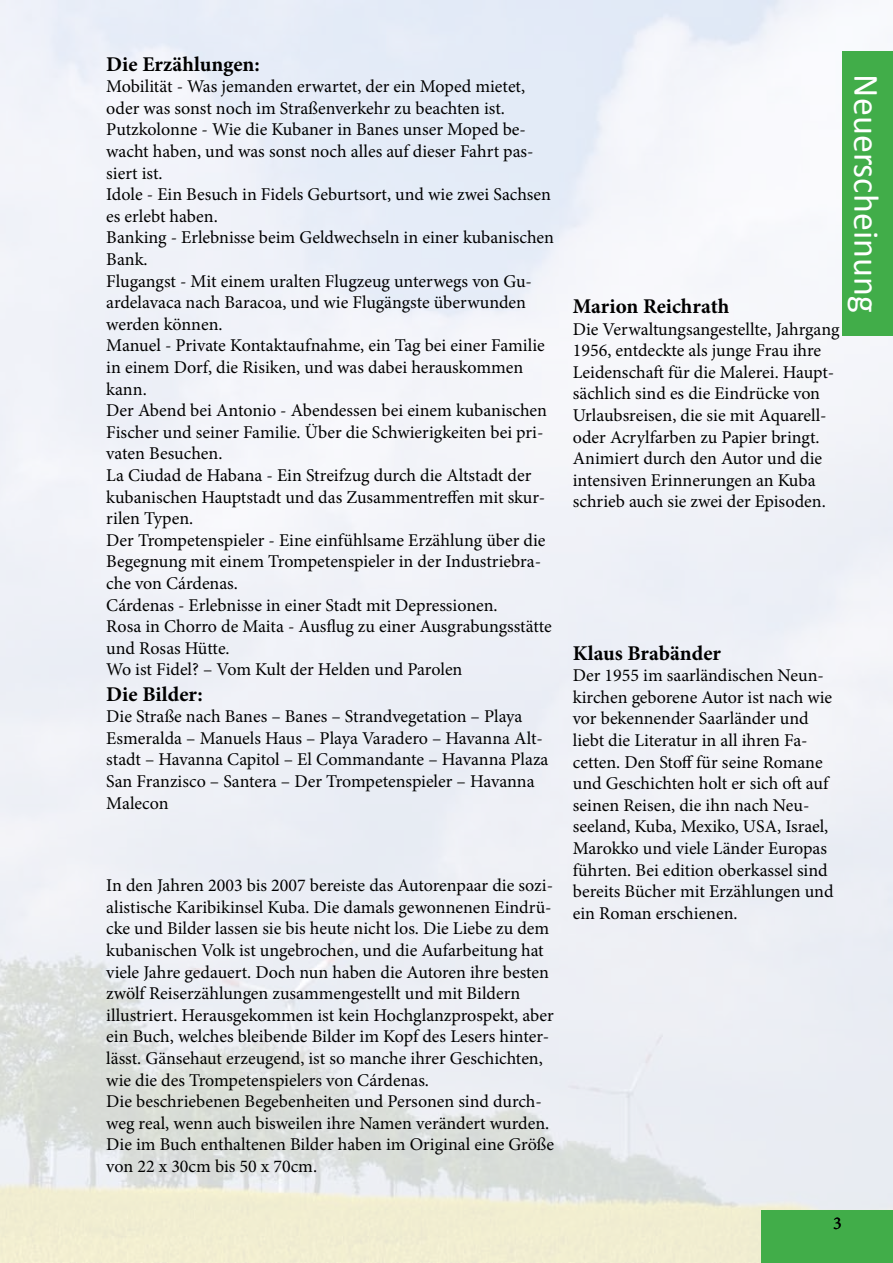
<style>
.page{position:relative;width:893px;height:1263px;background:#fff}
.page>*{position:absolute;margin:0;border:0;box-sizing:border-box;transform-origin:0 0}
.t1{font:36px "Calibri";color:#fff}
.t2{font:700 21px "Minion Pro";color:#000}
.t3{font:18px/21.6px "Minion Pro";color:#000}
</style>
<div class="page">
<img style="left:0;top:0;width:892px;height:1262px">
<div style="left:761px;top:1211px;width:132px;height:52px;background:#41ad49"></div>
<div style="left:842px;top:51px;width:51px;height:285px;background:#41ad49"></div>
<p class="t2" style="left:106px;top:49px;width:155px">Die Erzählungen:</p>
<p class="t3" style="left:106px;top:76px;width:449px">Mobilität - Was jemanden erwartet, der ein Moped mietet, oder was sonst noch im Straßenverkehr zu beachten ist.<br>Putzkolonne - Wie die Kubaner in Banes unser Moped be&shy;wacht haben, und was sonst noch alles auf dieser Fahrt pas&shy;siert ist.<br>Idole - Ein Besuch in Fidels Geburtsort, und wie zwei Sachsen es erlebt haben.<br>Banking - Erlebnisse beim Geldwechseln in einer kubanischen Bank.<br>Flugangst - Mit einem uralten Flugzeug unterwegs von Gu&shy;ardelavaca nach Baracoa, und wie Flugängste überwunden werden können.<br>Manuel - Private Kontaktaufnahme, ein Tag bei einer Familie in einem Dorf, die Risiken, und was dabei herauskommen kann.<br>Der Abend bei Antonio - Abendessen bei einem kubanischen Fischer und seiner Familie. Über die Schwierigkeiten bei pri&shy;vaten Besuchen.<br>La Ciudad de Habana - Ein Streifzug durch die Altstadt der kubanischen Hauptstadt und das Zusammentreffen mit skur&shy;rilen Typen.<br>Der Trompetenspieler - Eine einfühlsame Erzählung über die Begegnung mit einem Trompetenspieler in der Industriebra&shy;che von Cárdenas.<br>Cárdenas - Erlebnisse in einer Stadt mit Depressionen.<br>Rosa in Chorro de Maita - Ausflug zu einer Ausgrabungsstätte und Rosas Hütte.<br>Wo ist Fidel? – Vom Kult der Helden und Parolen</p>
<p class="t2" style="left:106px;top:679px;width:98px">Die Bilder:</p>
<p class="t3" style="left:106px;top:706px;width:444px">Die Straße nach Banes – Banes – Strandvegetation – Playa Esmeralda – Manuels Haus – Playa Varadero – Havanna Alt&shy;stadt – Havanna Capitol – El Commandante – Havanna Plaza San Franzisco – Santera – Der Trompetenspieler – Havanna Malecon</p>
<p class="t3" style="left:106px;top:875px;width:449px">In den Jahren 2003 bis 2007 bereiste das Autorenpaar die sozi&shy;alistische Karibikinsel Kuba. Die damals gewonnenen Eindrü&shy;cke und Bilder lassen sie bis heute nicht los. Die Liebe zu dem kubanischen Volk ist ungebrochen, und die Aufarbeitung hat viele Jahre gedauert. Doch nun haben die Autoren ihre besten zwölf Reiserzählungen zusammengestellt und mit Bildern illustriert. Herausgekommen ist kein Hochglanzprospekt, aber ein Buch, welches bleibende Bilder im Kopf des Lesers hinter&shy;lässt. Gänsehaut erzeugend, ist so manche ihrer Geschichten, wie die des Trompetenspielers von Cárdenas.<br>Die beschriebenen Begebenheiten und Personen sind durch&shy;weg real, wenn auch bisweilen ihre Namen verändert wurden.<br>Die im Buch enthaltenen Bilder haben im Original eine Größe von 22 x 30cm bis 50 x 70cm.</p>
<p class="t2" style="left:573px;top:291px;width:158px">Marion Reichrath</p>
<p class="t3" style="left:573px;top:318px;width:268px">Die Verwaltungsangestellte, Jahrgang 1956, entdeckte als junge Frau ihre Leidenschaft für die Malerei. Haupt&shy;sächlich sind es die Eindrücke von Urlaubsreisen, die sie mit Aquarell&shy;oder Acrylfarben zu Papier bringt.<br>Animiert durch den Autor und die intensiven Erinnerungen an Kuba schrieb auch sie zwei der Episoden.</p>
<h1 class="t1" style="left:889px;top:74px;width:239px;rotate:90deg">Neuerscheinung</h1>
<p class="t2" style="left:573px;top:638px;width:150px">Klaus Brabänder</p>
<p class="t3" style="left:573px;top:665px;width:262px">Der 1955 im saarländischen Neun&shy;kirchen geborene Autor ist nach wie vor bekennender Saarländer und liebt die Literatur in all ihren Fa&shy;cetten. Den Stoff für seine Romane und Geschichten holt er sich oft auf seinen Reisen, die ihn nach Neu&shy;seeland, Kuba, Mexiko, USA, Israel, Marokko und viele Länder Europas führten. Bei edition oberkassel sind bereits Bücher mit Erzählungen und ein Roman erschienen.</p>
<p class="t3" style="left:833px;top:1213px;width:10px">3</p>
</div>
